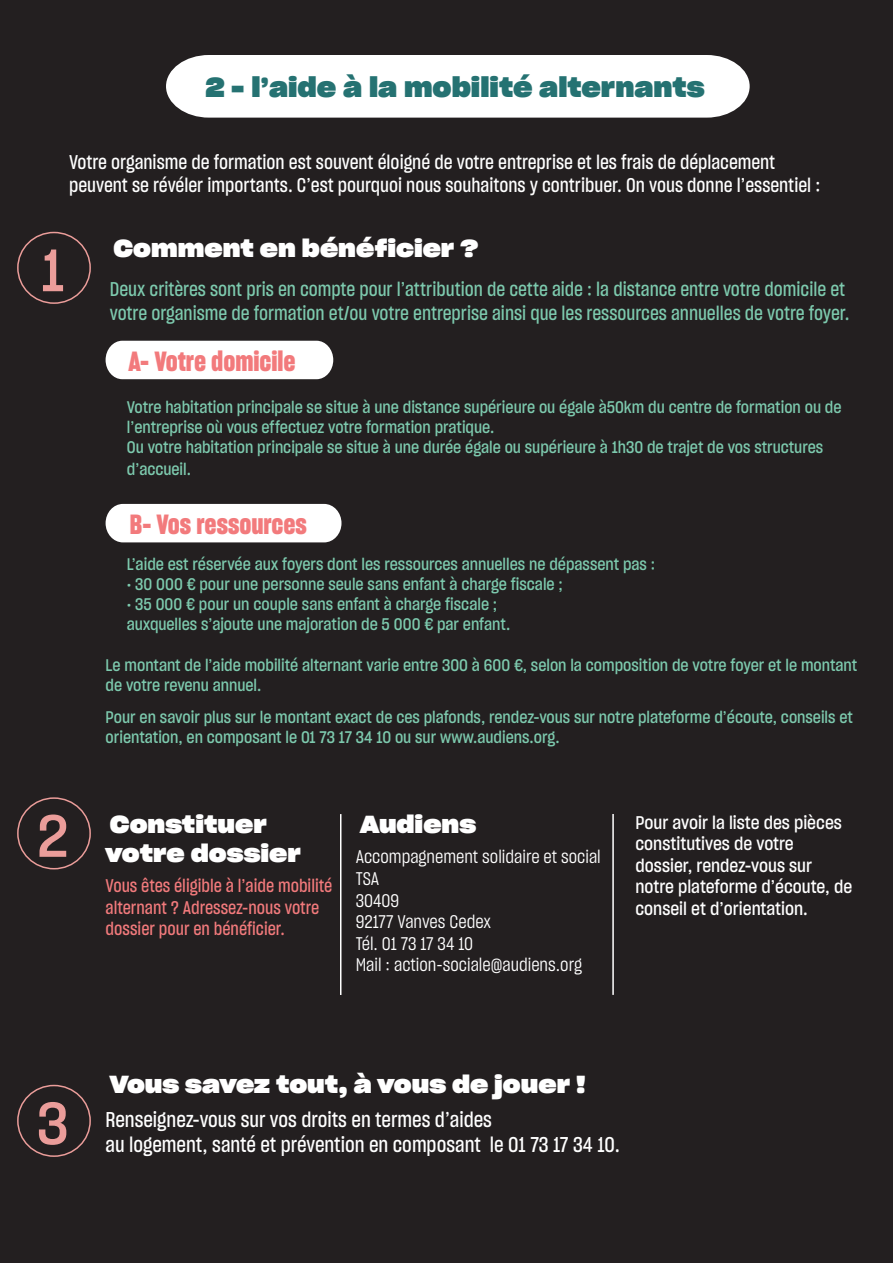
<style>
.page{position:relative;width:893px;height:1263px;background:#231f20}
.page>*{position:absolute;margin:0;border:0;box-sizing:border-box;transform-origin:0 0}
.t1{font:58.5px "Sharp Grotesk Medium 17";color:#eb9d9a}
.t2{font:27px "Sharp Grotesk Bold 15";color:#f27a7c}
.t3{font:27px "Sharp Grotesk Bold 22";color:#257272}
.t4{font:24px/28.8px "Sharp Grotesk Bold 23";color:#fff}
.t5{font:21px/25.2px "Sharp Grotesk Medium 15";color:#fff}
.t6{font:19.5px/23.4px "Sharp Grotesk Medium 15";color:#7dcaae}
.t7{font:19.5px/23.4px "Sharp Grotesk Medium 15";color:#fff}
.t8{font:18px/21.6px "Sharp Grotesk Medium 16";color:#fff}
.t9{font:18px/21.6px "Sharp Grotesk Book 15";color:#fff}
.t10{font:18px/21.6px "Sharp Grotesk Medium 15";color:#f27a7c}
.t11{font:16.5px/19.8px "Sharp Grotesk Medium 16";color:#7dcaae}
</style>
<div class="page">
<div style="left:166px;top:55px;width:584px;height:63px;background:#fff"></div>
<div style="left:17px;top:232px;width:74px;height:72px;border:2px solid #eb9d9a;border-radius:50%"></div>
<div style="left:106px;top:341px;width:227px;height:38px;background:#fff"></div>
<div style="left:106px;top:504px;width:235px;height:38px;background:#fff;border-radius:18px"></div>
<div style="left:17px;top:797px;width:74px;height:72px;border:2px solid #eb9d9a;border-radius:50%"></div>
<div style="left:17px;top:1085px;width:74px;height:72px;border:2px solid #eb9d9a;border-radius:50%"></div>
<hr style="left:340px;top:814px;width:1px;height:181px;background:#fff">
<hr style="left:612px;top:814px;width:2px;height:181px;background:#fff">
<h2 class="t3" style="left:205px;top:66px;width:501px">2 - l’aide à la mobilité alternants</h2>
<p class="t7" style="left:69px;top:150px;width:753px">Votre organisme de formation est souvent éloigné de votre entreprise et les frais de déplacement peuvent se révéler importants. C’est pourquoi nous souhaitons y contribuer. On vous donne l’essentiel :</p>
<h1 class="t1" style="left:41px;top:226px;width:25px">1</h1>
<h1 class="t1" style="left:37px;top:792px;width:33px">2</h1>
<h3 class="t4" style="left:113px;top:234px;width:366px">Comment en bénéficier ?</h3>
<p class="t6" style="left:110px;top:278px;width:741px">Deux critères sont pris en compte pour l’attribution de cette aide : la distance entre votre domicile et votre organisme de formation et/ou votre entreprise ainsi que les ressources annuelles de votre foyer.</p>
<h2 class="t2" style="left:128px;top:342px;width:169px">A- Votre domicile</h2>
<p class="t11" style="left:127px;top:397px;width:716px">Votre habitation principale se situe à une distance supérieure ou égale à50km du centre de formation ou de l’entreprise où vous effectuez votre formation pratique.<br>Ou votre habitation principale se situe à une durée égale ou supérieure à 1h30 de trajet de vos structures</p>
<p class="t11" style="left:127px;top:459px;width:66px">d’accueil.</p>
<h2 class="t2" style="left:130px;top:506px;width:179px">B- Vos ressources</h2>
<p class="t11" style="left:127px;top:554px;width:530px">L’aide est réservée aux foyers dont les ressources annuelles ne dépassent pas :</p>
<p class="t11" style="left:127px;top:574px;width:438px">• 30 000 € pour une personne seule sans enfant à charge fiscale ;</p>
<p class="t11" style="left:127px;top:594px;width:385px">• 35 000 € pour un couple sans enfant à charge fiscale ; auxquelles s’ajoute une majoration de 5 000 € par enfant.</p>
<p class="t11" style="left:106px;top:655px;width:753px">Le montant de l’aide mobilité alternant varie entre 300 à 600 €, selon la composition de votre foyer et le montant de votre revenu annuel.</p>
<p class="t11" style="left:106px;top:707px;width:749px">Pour en savoir plus sur le montant exact de ces plafonds, rendez-vous sur notre plateforme d’écoute, conseils et orientation, en composant le 01 73 17 34 10 ou sur www.audiens.org.</p>
<h3 class="t4" style="left:106px;top:810px;width:197px">Constituer votre dossier</h3>
<p class="t10" style="left:106px;top:875px;width:228px">Vous êtes éligible à l’aide mobilité alternant ? Adressez-nous votre dossier pour en bénéficier.</p>
<h3 class="t4" style="left:360px;top:810px;width:118px">Audiens</h3>
<p class="t9" style="left:356px;top:846px;width:246px">Accompagnement solidaire et social<br>TSA<br>30409<br>92177 Vanves Cedex<br>Tél. 01 73 17 34 10<br>Mail : action-sociale@audiens.org</p>
<p class="t8" style="left:635px;top:811px;width:218px">Pour avoir la liste des pièces constitutives de votre dossier, rendez-vous sur notre plateforme d’écoute, de conseil et d’orientation.</p>
<h1 class="t1" style="left:37px;top:1079px;width:33px">3</h1>
<h3 class="t4" style="left:110px;top:1070px;width:477px">Vous savez tout, à vous de jouer !</h3>
<p class="t5" style="left:106px;top:1106px;width:516px">Renseignez-vous sur vos droits en termes d’aides<br>au logement, santé et prévention en composant le 01 73 17 34 10.</p>
</div>
